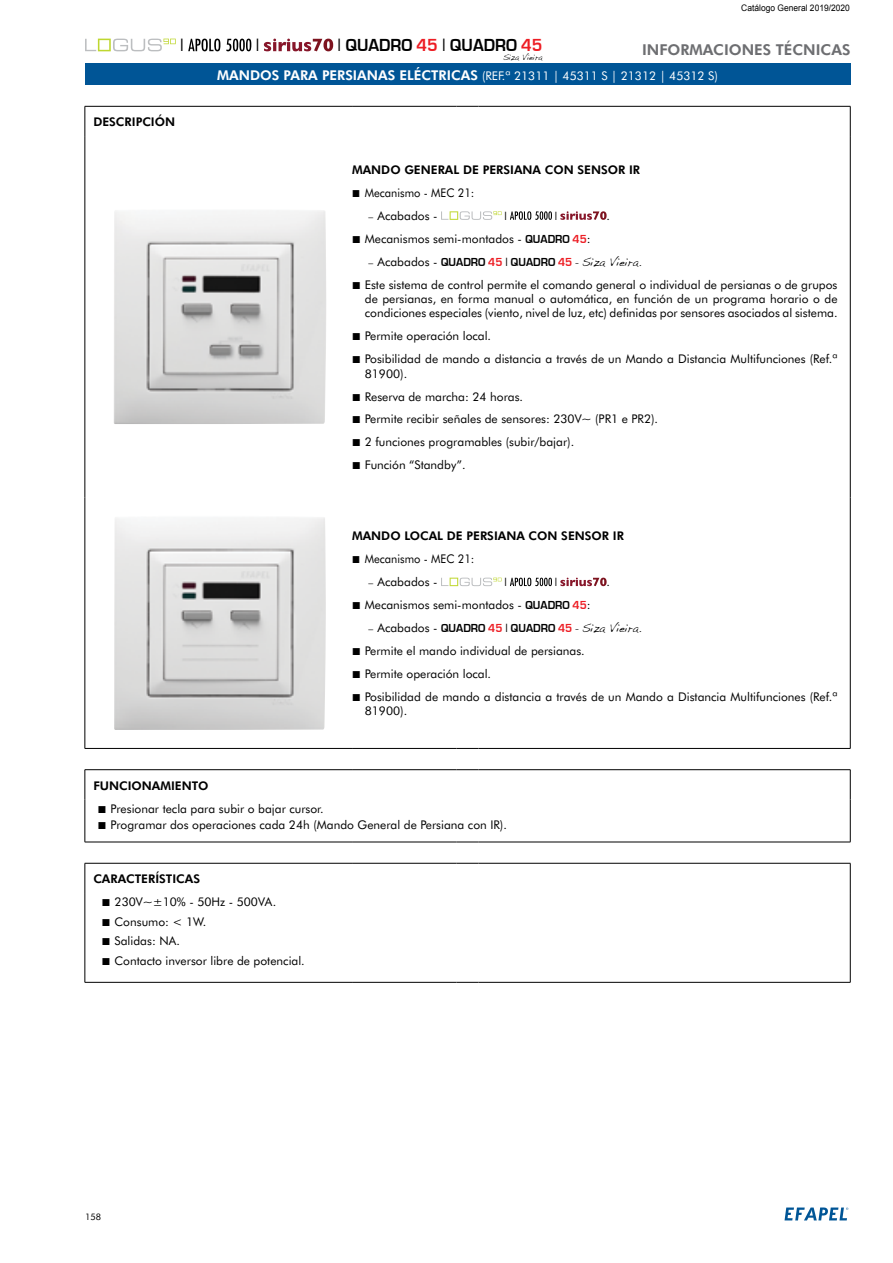
<style>
.page{position:relative;width:893px;height:1263px;background:#fff}
.page>*{position:absolute;margin:0;border:0;box-sizing:border-box;transform-origin:0 0}
.t1{font:700 18px "Eurostile";color:#000;scale:.94 1}
.t2{font:18px "Times";color:#000}
.t3{font:800 15px "Futura BT";color:#6d6e71}
.t4{font:12px/23px "Futura BT";color:#000}
.t5{font:800 12px "Futura BT";color:#000}
.t6{font:700 12px "Eurostile";color:#000;scale:.94 1}
.t7{font:12px "Futura BT";color:#fff}
.t8{font:12px "Futura BT";color:#000;scale:.93 1}
.t9{font:12px "Times";color:#000}
.t10{font:9px "Arial";color:#000;scale:.94 1}
.t11{font:9px "Futura BT";color:#000}
.t12{font:8.4px "Handwriting Dakota";color:#000;scale:.94 1}
.s1{font-family:"Times";font-weight:400}
.s2{color:#ed1d24}
.s3{font-weight:800;font-size:13.5px}
.s4{font-size:9.6px}
.s5{font-family:"Eurostile";font-weight:700}
.s6{font-family:"Eurostile";font-weight:700;color:#ed1d24}
.s7{font-family:"Futura BT";font-weight:400;font-size:9.6px}
.s8{font-family:"Futura BT";font-weight:400}
.s9{font-family:"Handwriting Dakota";font-weight:400}
</style>
<div class="page">
<svg style="left:784px;top:1207px;width:64px;height:13px"></svg>
<div style="left:85px;top:64px;width:765px;height:21px;background:#005596"></div>
<hr style="left:85px;top:106px;width:267px;height:1px;background:#000">
<hr style="left:352px;top:106px;width:105px;height:1px;background:#000">
<svg style="left:457px;top:106px;width:21px;height:1px"></svg>
<hr style="left:478px;top:106px;width:372px;height:1px;background:#000">
<hr style="left:850px;top:106px;width:1px;height:30px;background:#000">
<hr style="left:850px;top:136px;width:1px;height:361px;background:#000">
<hr style="left:850px;top:497px;width:1px;height:251px;background:#000">
<hr style="left:85px;top:748px;width:267px;height:1px;background:#000">
<hr style="left:352px;top:748px;width:105px;height:1px;background:#000">
<svg style="left:457px;top:748px;width:21px;height:1px"></svg>
<hr style="left:478px;top:748px;width:372px;height:1px;background:#000">
<hr style="left:85px;top:106px;width:1px;height:30px;background:#000">
<hr style="left:85px;top:136px;width:1px;height:361px;background:#000">
<hr style="left:85px;top:497px;width:1px;height:251px;background:#000">
<hr style="left:85px;top:863px;width:267px;height:1px;background:#000">
<hr style="left:85px;top:863px;width:1px;height:30px;background:#000">
<hr style="left:352px;top:863px;width:105px;height:1px;background:#000">
<svg style="left:457px;top:863px;width:21px;height:1px"></svg>
<hr style="left:478px;top:863px;width:372px;height:1px;background:#000">
<hr style="left:850px;top:863px;width:1px;height:30px;background:#000">
<hr style="left:85px;top:893px;width:1px;height:89px;background:#000">
<hr style="left:850px;top:893px;width:1px;height:89px;background:#000">
<hr style="left:85px;top:982px;width:267px;height:1px;background:#000">
<hr style="left:352px;top:982px;width:105px;height:1px;background:#000">
<svg style="left:457px;top:982px;width:21px;height:1px"></svg>
<hr style="left:478px;top:982px;width:372px;height:1px;background:#000">
<hr style="left:85px;top:769px;width:267px;height:1px;background:#000">
<svg style="left:85px;top:770px;width:1px;height:29px"></svg>
<hr style="left:352px;top:769px;width:105px;height:1px;background:#000">
<svg style="left:457px;top:769px;width:21px;height:1px"></svg>
<hr style="left:478px;top:769px;width:372px;height:1px;background:#000">
<svg style="left:850px;top:770px;width:1px;height:29px"></svg>
<hr style="left:85px;top:799px;width:1px;height:43px;background:#000">
<hr style="left:850px;top:799px;width:1px;height:43px;background:#000">
<hr style="left:85px;top:842px;width:267px;height:1px;background:#000">
<hr style="left:352px;top:842px;width:105px;height:1px;background:#000">
<svg style="left:457px;top:842px;width:21px;height:1px"></svg>
<hr style="left:478px;top:842px;width:372px;height:1px;background:#000">
<img style="left:114px;top:210px;width:212px;height:214px">
<svg style="left:441px;top:211px;width:60px;height:9px"></svg>
<svg style="left:510px;top:211px;width:42px;height:9px"></svg>
<svg style="left:560px;top:211px;width:47px;height:9px"></svg>
<img style="left:114px;top:517px;width:212px;height:213px">
<svg style="left:441px;top:578px;width:60px;height:8px"></svg>
<svg style="left:510px;top:578px;width:42px;height:8px"></svg>
<svg style="left:560px;top:578px;width:47px;height:8px"></svg>
<svg style="left:85px;top:39px;width:91px;height:12px"></svg>
<svg style="left:188px;top:39px;width:32px;height:12px"></svg>
<svg style="left:226px;top:39px;width:25px;height:12px"></svg>
<svg style="left:264px;top:39px;width:69px;height:12px"></svg>
<p class="t10" style="left:741px;top:2px;width:117px">Catálogo General 2019/2020</p>
<h1 class="t2" style="left:180px;top:28px;width:5px">|</h1>
<h1 class="t2" style="left:256px;top:28px;width:5px">|</h1>
<h1 class="t1" style="left:338px;top:36px;width:219px"><span class="s1">|</span> QUADRO <span class="s2">45</span> <span class="s1">|</span> QUADRO <span class="s2">45</span></h1>
<p class="t12" style="left:503px;top:52px;width:43px">Siza Vieira</p>
<p class="t3" style="left:642px;top:40px;width:210px">INFORMACIONES TÉCNICAS</p>
<p class="t7" style="left:217px;top:68px;width:502px"><span class="s3">MANDOS PARA PERSIANAS ELÉCTRICAS</span> (REF.ª 21311 | 45311 S | 21312 | 45312 S)</p>
<p class="t5" style="left:93px;top:115px;width:83px">DESCRIPCIÓN</p>
<p class="t5" style="left:352px;top:162px;width:290px">MANDO GENERAL DE PERSIANA CON SENSOR IR</p>
<p class="t8" style="left:365px;top:185px;width:119px">Mecanismo - MEC 21:</p>
<p class="t4" style="left:369px;top:204px;width:70px"><span class="s4">–</span> Acabados -</p>
<p class="t9" style="left:504px;top:205px;width:4px">|</p>
<p class="t9" style="left:555px;top:205px;width:4px">|</p>
<p class="t4" style="left:607px;top:204px;width:5px">.</p>
<p class="t4" style="left:365px;top:227px;width:227px">Mecanismos semi-montados - <span class="s5">QUADRO</span> <span class="s6">45</span>:</p>
<p class="t6" style="left:369px;top:255px;width:292px"><span class="s7">–</span> <span class="s8">Acabados -</span> QUADRO <span class="s2">45</span> <span class="s1">|</span> QUADRO <span class="s2">45</span> <span class="s1">-</span> <span class="s9">Siza Vieira.</span></p>
<p class="t4" style="left:365px;top:277px;width:474px;line-height:14.4px;text-align:justify">Este sistema de control permite el comando general o individual de persianas o de grupos de persianas, en forma manual o automática, en función de un programa horario o de condiciones especiales (viento, nivel de luz, etc) definidas por sensores asociados al sistema.</p>
<p class="t4" style="left:365px;top:324px;width:474px">Permite operación local.<br>Posibilidad de mando a distancia a través de un Mando a Distancia Multifunciones (Ref.ª</p>
<p class="t4" style="left:365px;top:362px;width:295px">81900).<br>Reserva de marcha: 24 horas.<br>Permite recibir señales de sensores: 230V~ (PR1 e PR2).<br>2 funciones programables (subir/bajar).<br>Función “Standby”.</p>
<p class="t5" style="left:352px;top:529px;width:273px">MANDO LOCAL DE PERSIANA CON SENSOR IR</p>
<p class="t8" style="left:365px;top:552px;width:119px">Mecanismo - MEC 21:</p>
<p class="t4" style="left:369px;top:570px;width:70px"><span class="s4">–</span> Acabados -</p>
<p class="t9" style="left:504px;top:571px;width:4px">|</p>
<p class="t9" style="left:555px;top:571px;width:4px">|</p>
<p class="t4" style="left:607px;top:570px;width:5px">.</p>
<p class="t4" style="left:365px;top:593px;width:227px">Mecanismos semi-montados - <span class="s5">QUADRO</span> <span class="s6">45</span>:</p>
<p class="t6" style="left:369px;top:621px;width:292px"><span class="s7">–</span> <span class="s8">Acabados -</span> QUADRO <span class="s2">45</span> <span class="s1">|</span> QUADRO <span class="s2">45</span> <span class="s1">-</span> <span class="s9">Siza Vieira.</span></p>
<p class="t4" style="left:365px;top:639px;width:474px">Permite el mando individual de persianas.<br>Permite operación local.<br>Posibilidad de mando a distancia a través de un Mando a Distancia Multifunciones (Ref.ª</p>
<p class="t4" style="left:365px;top:699px;width:44px">81900).</p>
<p class="t5" style="left:93px;top:778px;width:117px">FUNCIONAMIENTO</p>
<p class="t4" style="left:111px;top:800px;width:398px;line-height:16.5px">Presionar tecla para subir o bajar cursor.<br>Programar dos operaciones cada 24h (Mando General de Persiana con IR).</p>
<p class="t5" style="left:93px;top:871px;width:108px">CARACTERÍSTICAS</p>
<p class="t4" style="left:115px;top:892px;width:192px;line-height:19.5px">230V~±10% - 50Hz - 500VA.<br>Consumo: &lt; 1W.<br>Salidas: NA.<br>Contacto inversor libre de potencial.</p>
<p class="t11" style="left:85px;top:1212px;width:17px">158</p>
</div>
